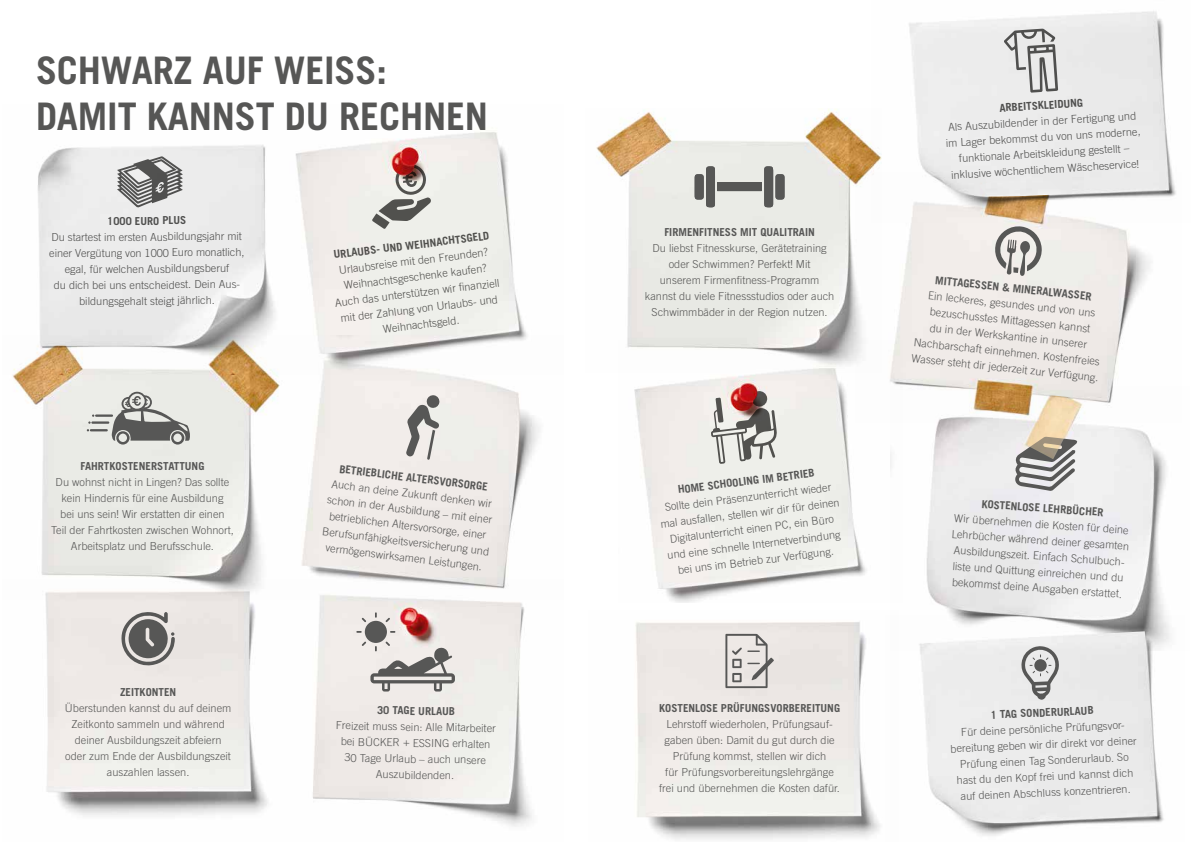
<style>
.page{position:relative;width:1191px;height:842px;background:#fff}
.page>*{position:absolute;margin:0;border:0;box-sizing:border-box;transform-origin:0 0}
.t1{font:700 38px/45.6px "Trade Gothic";letter-spacing:-.005em;color:#575756}
.t2{font:300 11px/16px "Trade Gothic";color:#575756;text-align:center}
.t3{font:700 11px "Trade Gothic";color:#575756}
</style>
<div class="page">
<img style="left:634px;top:372px;width:233px;height:231px">
<svg style="left:711px;top:391px;width:66px;height:73px;background:#b6b5b1"></svg>
<img style="left:731px;top:383px;width:26px;height:28px">
<img style="left:890px;top:422px;width:276px;height:194px">
<svg style="left:1013px;top:437px;width:64px;height:54px;background:#b5b5b5"></svg>
<img style="left:1024px;top:422px;width:43px;height:37px">
<img style="left:13px;top:374px;width:527px;height:206px">
<img style="left:45px;top:580px;width:487px;height:247px">
<img style="left:635px;top:610px;width:263px;height:230px">
<img style="left:596px;top:109px;width:275px;height:263px">
<svg style="left:87px;top:392px;width:104px;height:53px;background:#b6b7b3"></svg>
<svg style="left:120px;top:612px;width:55px;height:55px;background:#9a9795"></svg>
<svg style="left:406px;top:395px;width:34px;height:65px;background:#b7b5b2"></svg>
<svg style="left:375px;top:612px;width:2px;height:6px"></svg>
<svg style="left:356px;top:631px;width:6px;height:2px"></svg>
<svg style="left:385px;top:618px;width:5px;height:4px"></svg>
<svg style="left:362px;top:618px;width:4px;height:4px"></svg>
<div style="left:365px;top:621px;width:22px;height:22px;background:#575756;border-radius:50%"></div>
<svg style="left:362px;top:641px;width:93px;height:50px;background:#bfbcb9"></svg>
<svg style="left:694px;top:166px;width:90px;height:41px;background:#aaaaa7"></svg>
<svg style="left:725px;top:634px;width:49px;height:54px;background:#c7c3c0"></svg>
<img style="left:855px;top:172px;width:296px;height:250px">
<img style="left:871px;top:11px;width:305px;height:212px">
<img style="left:885px;top:616px;width:285px;height:224px">
<img style="left:13px;top:132px;width:514px;height:242px">
<img style="left:393px;top:148px;width:25px;height:27px">
<svg style="left:993px;top:225px;width:49px;height:51px;background:#b9b7b5"></svg>
<svg style="left:976px;top:631px;width:175px;height:92px;background:#e4e4e4"></svg>
<div style="left:1034px;top:659px;width:12px;height:12px;background:#575756;border-radius:50%"></div>
<h1 class="t1" style="left:36px;top:47px;width:453px">SCHWARZ AUF WEISS:<br>DAMIT KANNST DU RECHNEN</h1>
<p class="t3" style="left:107px;top:214px;width:80px">1000 EURO PLUS</p>
<p class="t2" style="left:49px;top:228px;width:197px">Du startest im ersten Ausbildungsjahr mit einer Vergütung von 1000 Euro monatlich, egal, für welchen Ausbildungsberuf<br>du dich bei uns entscheidest. Dein Aus&shy;bildungsgehalt steigt jährlich.</p>
<p class="t3" style="left:333px;top:248px;width:158px;rotate:-7deg">URLAUBS- UND WEIHNACHTSGELD</p>
<p class="t2" style="left:330px;top:263px;width:167px;rotate:-7deg">Urlaubsreise mit den Freunden?<br>Weihnachtsgeschenke kaufen?<br>Auch das unterstützen wir fi nanziell mit der Zahlung von Urlaubs- und<br>Weihnachtsgeld.</p>
<p class="t3" style="left:664px;top:225px;width:152px">FIRMENFITNESS MIT QUALITRAIN</p>
<p class="t2" style="left:645px;top:240px;width:191px">Du liebst Fitnesskurse, Gerätetraining oder Schwimmen? Perfekt! Mit<br>unserem Firmenfitness-Programm kannst du viele Fitnessstudios oder auch Schwimmbäder in der Region nutzen.</p>
<p class="t3" style="left:80px;top:459px;width:125px">FAHRTKOSTENERSTATTUNG</p>
<p class="t2" style="left:51px;top:474px;width:184px">Du wohnst nicht in Lingen? Das sollte kein Hindernis für eine Ausbildung<br>bei uns sein! Wir erstatten dir einen<br>Teil der Fahrtkosten zwischen Wohnort, Arbeitsplatz und Berufsschule.</p>
<p class="t3" style="left:677px;top:483px;width:139px;rotate:-7deg">HOME SCHOOLING IM BETRIEB</p>
<p class="t3" style="left:340px;top:462px;width:151px;rotate:7deg">BETRIEBLICHE ALTERSVORSORGE</p>
<p class="t2" style="left:329px;top:475px;width:170px;rotate:7deg">Auch an deine Zukunft denken wir schon in der Ausbildung – mit einer betrieblichen Altersvorsorge, einer Berufsunfähigkeitsversicherung und vermögenswirksamen Leistungen.</p>
<p class="t2" style="left:657px;top:500px;width:182px;rotate:-7deg">Sollte dein Präsenzunterricht wieder mal ausfallen, stellen wir dir für deinen Digitalunterricht einen PC, ein Büro und eine schnelle Internetverbindung bei uns im Betrieb zur Verfügung.</p>
<p class="t3" style="left:120px;top:685px;width:58px">ZEITKONTEN</p>
<p class="t2" style="left:65px;top:700px;width:168px">Überstunden kannst du auf deinem<br>Zeitkonto sammeln und während deiner Ausbildungszeit abfeiern oder zum Ende der Ausbildungszeit auszahlen lassen.</p>
<p class="t3" style="left:659px;top:701px;width:182px">KOSTENLOSE PRÜFUNGSVORBEREITUNG</p>
<p class="t3" style="left:377px;top:703px;width:79px;rotate:1deg">30 TAGE URLAUB</p>
<p class="t2" style="left:336px;top:717px;width:162px;rotate:1deg">Freizeit muss sein: Alle Mitarbeiter bei BÜCKER + ESSING erhalten<br>30 Tage Urlaub – auch unsere<br>Auszubildenden.</p>
<p class="t2" style="left:659px;top:716px;width:182px">Lehrstoff wiederholen, Prüfungsauf&shy;gaben üben: Damit du gut durch die Prüfung kommst, stellen wir dich<br>für Prüfungsvorbereitungslehrgänge frei und übernehmen die Kosten dafür.</p>
<p class="t3" style="left:999px;top:101px;width:85px;rotate:-3deg">ARBEITSKLEIDUNG</p>
<p class="t2" style="left:944px;top:118px;width:196px;rotate:-3deg">Als Auszubildender in der Fertigung und im Lager bekommst du von uns moderne, funktionale Arbeitskleidung gestellt – inklusive wöchentlichem Wäscheservice!</p>
<p class="t3" style="left:936px;top:273px;width:159px;rotate:6deg">MITTAGESSEN &amp; MINERALWASSER</p>
<p class="t2" style="left:919px;top:286px;width:189px;rotate:6deg">Ein leckeres, gesundes und von uns bezuschusstes Mittagessen kannst<br>du in der Werkskantine in unserer Nachbarschaft einnehmen. Kostenfreies Wasser steht dir jederzeit zur Verfügung.</p>
<p class="t3" style="left:982px;top:497px;width:124px;rotate:4deg">KOSTENLOSE LEHRBÜCHER</p>
<p class="t2" style="left:953px;top:510px;width:179px;rotate:4deg">Wir übernehmen die Kosten für deine Lehrbücher während deiner gesamten Ausbildungszeit. Einfach Schulbuch&shy;liste und Quittung einreichen und du bekommst deine Ausgaben erstattet.</p>
<p class="t3" style="left:990px;top:707px;width:104px;rotate:-2deg">1 TAG SONDERURLAUB</p>
<p class="t2" style="left:949px;top:724px;width:188px;rotate:-2deg">Für deine persönliche Prüfungsvor&shy;bereitung geben wir dir direkt vor deiner Prüfung einen Tag Sonderurlaub. So hast du den Kopf frei und kannst dich auf deinen Abschluss konzentrieren.</p>
</div>
